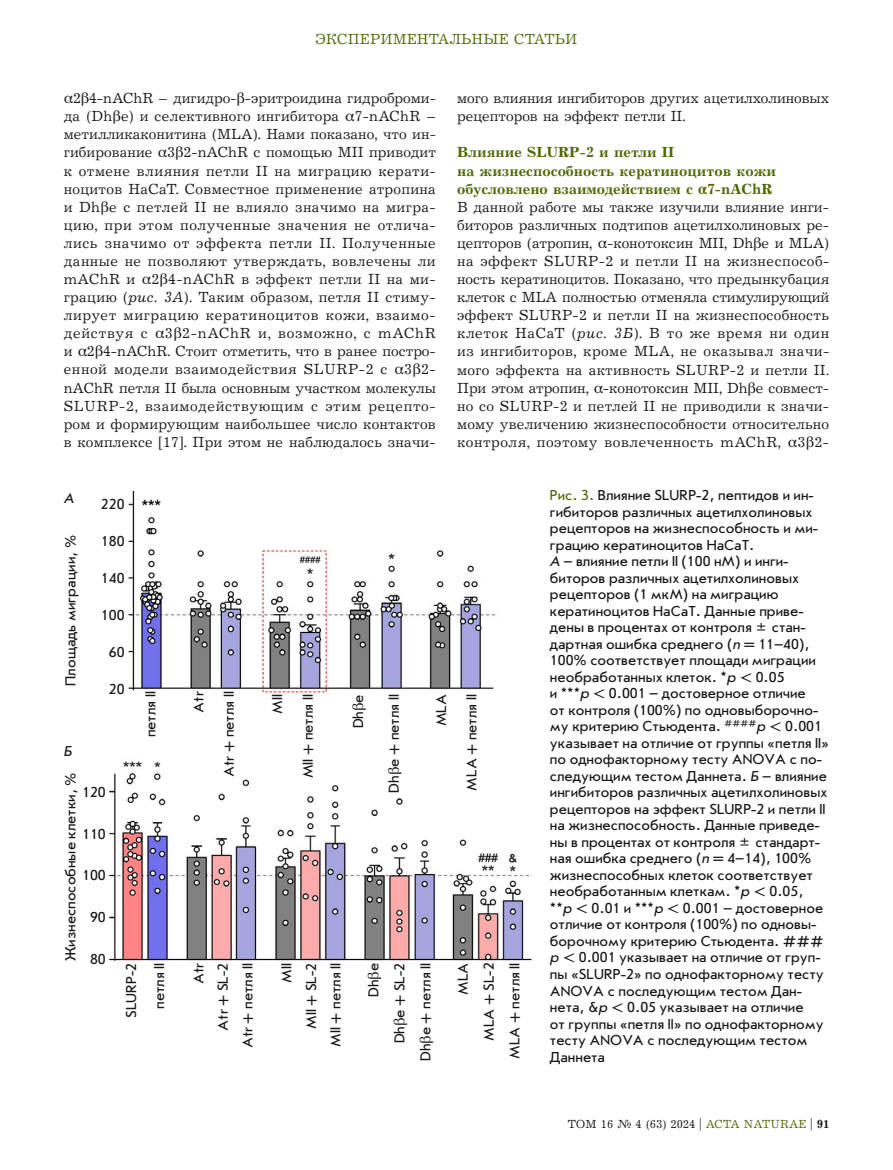
<style>
.page{position:relative;width:893px;height:1170px;background:#fff}
.page>*{position:absolute;margin:0;border:0;box-sizing:border-box;transform-origin:0 0}
.t1{font:15px/18.1px "Journal";letter-spacing:.01em;color:#181716}
.t2{font:15px/16.5px "Journal Sans C";color:#181716;text-align:right}
.t3{font:15px "Journal";letter-spacing:.01em;color:#4e6804}
.t4{font:italic 15px "Journal Sans C";color:#181716}
.t5{font:12px "Journal";letter-spacing:.005em;color:#181716}
.s1{font-family:"Newton C Pro"}
.s2{font-style:italic}
.s3{font-weight:700;color:#4e6804}
.s4{font-family:"Newton C Pro";font-weight:700;color:#4e6804}
.s5{color:#4e6804}
.s6{font-weight:700}
</style>
<div class="page">
<img style="left:108px;top:491px;width:423px;height:470px">
<p class="t3" style="left:316px;top:30px;width:263px">ЭКСПЕРИМЕНТАЛЬНЫЕ СТАТЬИ</p>
<p class="t1" style="left:64px;top:90px;width:374px;text-align:justify"><span class="s1">α</span>2<span class="s1">β</span>4-nAChR – дигидро-<span class="s1">β</span>-эритроидина гидроброми&shy;да (Dh<span class="s1">β</span>e) и селективного ингибитора <span class="s1">α</span>7-nAChR – метилликаконитина (MLA). Нами показано, что ин&shy;гибирование <span class="s1">α</span>3<span class="s1">β</span>2-nAChR с помощью MII приводит к отмене влияния петли II на миграцию керати&shy;ноцитов HaCaT. Совместное применение атропина и Dh<span class="s1">β</span>e с петлей II не влияло значимо на мигра&shy;цию, при этом полученные значения не отлича&shy;лись значимо от эффекта петли II. Полученные данные не позволяют утверждать, вовлечены ли mAChR и <span class="s1">α</span>2<span class="s1">β</span>4-nAChR в эффект петли II на ми&shy;грацию (<span class="s2">рис. 3А</span>). Таким образом, петля II стиму&shy;лирует миграцию кератиноцитов кожи, взаимо&shy;действуя с <span class="s1">α</span>3<span class="s1">β</span>2-nAChR и, возможно, с mAChR и <span class="s1">α</span>2<span class="s1">β</span>4-nAChR. Стоит отметить, что в ранее постро&shy;енной модели взаимодействия SLURP-2 с <span class="s1">α</span>3<span class="s1">β</span>2- nAChR петля II была основным участком молекулы SLURP-2, взаимодействующим с этим рецепто&shy;ром и формирующим наибольшее число контактов в комплексе [17]. При этом не наблюдалось значи-</p>
<p class="t1" style="left:457px;top:90px;width:374px">мого влияния ингибиторов других ацетилхолиновых рецепторов на эффект петли II.</p>
<p class="t1" style="left:457px;top:144px;width:374px"><span class="s3">Влияние SLURP-2 и петли II<br>на жизнеспособность кератиноцитов кожи обусловлено взаимодействием с</span> <span class="s4">α</span><span class="s3">7-nAChR<br></span>В данной работе мы также изучили влияние инги&shy;биторов различных подтипов ацетилхолиновых ре&shy;цепторов (атропин, <span class="s1">α</span>-конотоксин MII, Dh<span class="s1">β</span>e и MLA) на эффект SLURP-2 и петли II на жизнеспособ&shy;ность кератиноцитов. Показано, что предынкубация клеток с MLA полностью отменяла стимулирующий эффект SLURP-2 и петли II на жизнеспособность клеток HaCaT (<span class="s2">рис. 3Б</span>). В то же время ни один из ингибиторов, кроме MLA, не оказывал значи&shy;мого эффекта на активность SLURP-2 и петли II.<br>При этом атропин, <span class="s1">α</span>-конотоксин MII, Dh<span class="s1">β</span>e совмест&shy;но со SLURP-2 и петлей II не приводили к значи&shy;мому увеличению жизнеспособности относительно контроля, поэтому вовлеченность mAChR, <span class="s1">α</span>3<span class="s1">β</span>2-</p>
<p class="t4" style="left:64px;top:490px;width:11px">А</p>
<p class="t2" style="left:101px;top:496px;width:25px">220</p>
<p class="t2" style="left:101px;top:533px;width:25px">180</p>
<p class="t2" style="left:101px;top:570px;width:25px">140</p>
<p class="t2" style="left:101px;top:607px;width:25px">100</p>
<p class="t2" style="left:109px;top:644px;width:17px">60</p>
<p class="t2" style="left:109px;top:681px;width:17px">20</p>
<p class="t2" style="left:63px;top:685px;width:152px;rotate:-90deg">Площадь миграции, %</p>
<p class="t2" style="left:184px;top:776px;width:87px;line-height:30.5px;rotate:-90deg">Atr<br>Atr + петля II</p>
<p class="t2" style="left:143px;top:737px;width:48px;rotate:-90deg">петля II</p>
<p class="t2" style="left:350px;top:728px;width:36px;rotate:-90deg">Dh<span class="s1">β</span>е</p>
<p class="t2" style="left:386px;top:792px;width:100px;rotate:-90deg">Dh<span class="s1">β</span>е + петля II</p>
<p class="t2" style="left:426px;top:790px;width:98px;line-height:30.5px;rotate:-90deg">MLA<br>MLA + петля II</p>
<p class="t2" style="left:262px;top:778px;width:85px;line-height:30.5px;rotate:-90deg">MII<br>MII + петля II</p>
<p class="t4" style="left:64px;top:743px;width:10px">Б</p>
<p class="t2" style="left:63px;top:961px;width:190px;rotate:-90deg">Жизнеспособные клетки, %</p>
<p class="t2" style="left:82px;top:784px;width:25px">120</p>
<p class="t2" style="left:82px;top:826px;width:25px">110</p>
<p class="t2" style="left:82px;top:867px;width:25px">100</p>
<p class="t2" style="left:90px;top:909px;width:17px">90</p>
<p class="t2" style="left:90px;top:950px;width:17px">80</p>
<p class="t2" style="left:118px;top:1017px;width:56px;line-height:27.9px;text-align:center;rotate:-90deg">SLURP-2 петля II</p>
<p class="t2" style="left:187px;top:1048px;width:87px;line-height:24.6px;rotate:-90deg">Atr<br>Atr + SL-2<br>Atr + петля II</p>
<p class="t2" style="left:275px;top:1046px;width:85px;line-height:24.6px;rotate:-90deg">MII<br>MII + SL-2<br>MII + петля II</p>
<p class="t2" style="left:450px;top:1058px;width:98px;line-height:25.8px;rotate:-90deg">MLA<br>MLA + SL-2<br>MLA + петля II</p>
<p class="t2" style="left:361px;top:1061px;width:100px;line-height:25.8px;rotate:-90deg">Dh<span class="s1">β</span>е<br>Dh<span class="s1">β</span>е + SL-2<br>Dh<span class="s1">β</span>е + петля II</p>
<p class="t2" style="left:550px;top:487px;width:281px;text-align:left"><span class="s5">Рис. 3.</span> Влияние SLURP-2, пептидов и ин&shy;гибиторов различных ацетилхолиновых рецепторов на жизнеспособность и ми&shy;грацию кератиноцитов HaCaT.<br><span class="s2">А</span> – влияние петли II (100 нМ) и инги&shy;биторов различных ацетилхолиновых рецепторов (1 мкМ) на миграцию кератиноцитов HaCaT. Данные приве&shy;дены в процентах от контроля ± стан&shy;дартная ошибка среднего (<span class="s2">n</span> = 11–40), 100% соответствует площади миграции необработанных клеток. *<span class="s2">p</span> &lt; 0.05<br>и ***<span class="s2">p</span> &lt; 0.001 – достоверное отличие<br>от контроля (100%) по одновыборочно&shy;му критерию Стьюдента. <sup>####</sup><span class="s2">p</span> &lt; 0.001 указывает на отличие от группы «петля II» по однофакторному тесту ANOVA с по&shy;следующим тестом Даннета. <span class="s2">Б</span> – влияние ингибиторов различных ацетилхолиновых рецепторов на эффект SLURP-2 и петли II на жизнеспособность. Данные приведе&shy;ны в процентах от контроля ± стандарт&shy;ная ошибка среднего (<span class="s2">n</span> = 4–14), 100% жизнеспособных клеток соответствует необработанным клеткам. *<span class="s2">p</span> &lt; 0.05, **<span class="s2">p</span> &lt; 0.01 и ***<span class="s2">p</span> &lt; 0.001 – достоверное отличие от контроля (100%) по одновы&shy;борочному критерию Стьюдента. ### <span class="s2">p</span> &lt; 0.001 указывает на отличие от груп&shy;пы «SLURP-2» по однофакторному тесту ANOVA с последующим тестом Дан&shy;нета, &amp;<span class="s2">p</span> &lt; 0.05 указывает на отличие<br>от группы «петля II» по однофакторному тесту ANOVA с последующим тестом Даннета</p>
<p class="t5" style="left:568px;top:1116px;width:263px">ТОМ 16 № 4 (63) 2024 | <span class="s5">ACTA NATURAE</span> | <span class="s6">91</span></p>
</div>
